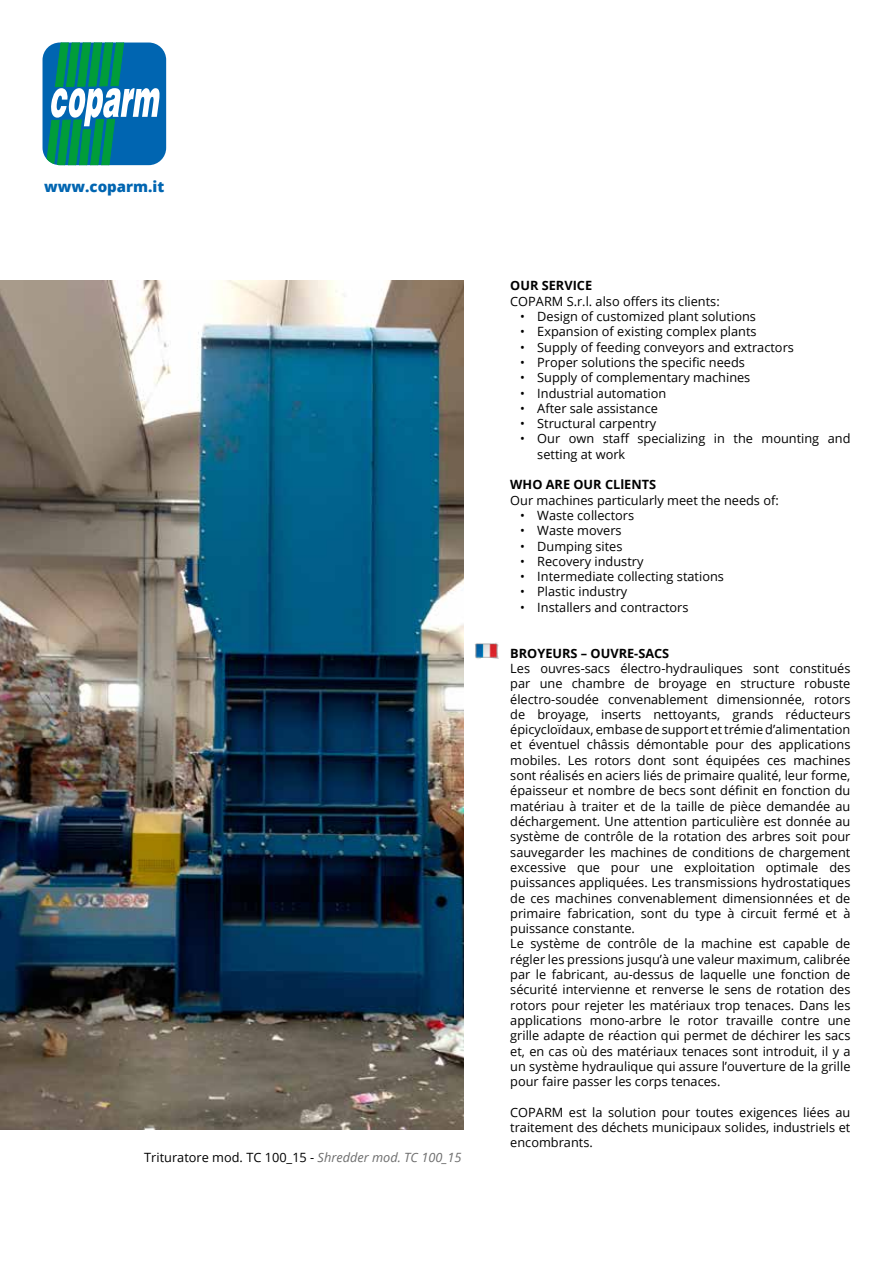
<style>
.page{position:relative;width:893px;height:1263px;background:#fff}
.page>*{position:absolute;margin:0;border:0;box-sizing:border-box;transform-origin:0 0}
.t1{font:800 15px "Open Sans";color:#0065b1}
.t2{font:12.75px/15.3px "Open Sans";color:#000}
.t3{font:700 12.75px "Open Sans";color:#000}
.s1{font-style:italic;color:#6e6e6e}
</style>
<div class="page">
<div style="left:43px;top:43px;width:123px;height:122px;background:#0065b1;border-radius:17px"></div>
<svg style="left:46px;top:43px;width:114px;height:122px"></svg>
<img style="left:475px;top:643px;width:24px;height:16px">
<img style="left:0;top:281px;width:464px;height:848px">
<p class="t1" style="left:44px;top:175px;width:122px">www.coparm.it</p>
<p class="t2" style="left:144px;top:1149px;width:319px">Trituratore mod. TC 100_15 - <span class="s1">Shredder mod. TC 100_15</span></p>
<p class="t3" style="left:510px;top:277px;width:11px">OUR</p>
<p class="t3" style="left:542px;top:277px;width:52px">SERVICE</p>
<p class="t2" style="left:510px;top:293px;width:211px">COPARM S.r.l. also offers its clients:</p>
<p class="t2" style="left:520px;top:308px;width:237px">• Design of customized plant solutions</p>
<p class="t2" style="left:520px;top:324px;width:238px">• Expansion of existing complex plants</p>
<p class="t2" style="left:520px;top:339px;width:275px">• Supply of feeding conveyors and extractors</p>
<p class="t2" style="left:520px;top:354px;width:226px">• Proper solutions the specific needs</p>
<p class="t2" style="left:520px;top:370px;width:232px">• Supply of complementary machines</p>
<p class="t2" style="left:520px;top:385px;width:148px">• Industrial automation</p>
<p class="t2" style="left:520px;top:400px;width:139px">• After sale assistance</p>
<p class="t2" style="left:520px;top:415px;width:138px">• Structural carpentry</p>
<p class="t2" style="left:537px;top:431px;width:315px;text-indent:-17px">• Our own staff specializing in the mounting and setting at work</p>
<p class="t3" style="left:510px;top:476px;width:74px">WHO ARE OUR</p>
<p class="t3" style="left:605px;top:476px;width:53px">CLlENTS</p>
<p class="t2" style="left:510px;top:492px;width:270px">Our machines particularly meet the needs of:</p>
<p class="t2" style="left:520px;top:507px;width:115px">• Waste collectors</p>
<p class="t2" style="left:520px;top:523px;width:103px">• Waste movers</p>
<p class="t2" style="left:520px;top:538px;width:104px">• Dumping sites</p>
<p class="t2" style="left:520px;top:553px;width:125px">• Recovery industry</p>
<p class="t2" style="left:520px;top:568px;width:205px">• Intermediate collecting stations</p>
<p class="t2" style="left:520px;top:584px;width:109px">• Plastic industry</p>
<p class="t2" style="left:520px;top:599px;width:170px">• Installers and contractors</p>
<p class="t3" style="left:510px;top:644px;width:161px">BROYEURS – OUVRE-SACS</p>
<p class="t2" style="left:510px;top:660px;width:342px">Les ouvres-sacs électro-hydrauliques sont constitués par une chambre de broyage en structure robuste électro-soudée convenablement dimensionnée, rotors de broyage, inserts nettoyants, grands réducteurs épicycloïdaux, embase de support et trémie d’alimentation et éventuel châssis démontable pour des applications mobiles. Les rotors dont sont équipées ces machines sont réalisés en aciers liés de primaire qualité, leur forme, épaisseur et nombre de becs sont définit en fonction du matériau à traiter et de la taille de pièce demandée au déchargement. Une attention particulière est donnée au système de contrôle de la rotation des arbres soit pour sauvegarder les machines de conditions de chargement excessive que pour une exploitation optimale des puissances appliquées. Les transmissions hydrostatiques de ces machines convenablement dimensionnées et de primaire fabrication, sont du type à circuit fermé et à puissance constante.<br>Le système de contrôle de la machine est capable de régler les pressions jusqu’à une valeur maximum, calibrée par le fabricant, au-dessus de laquelle une fonction de sécurité intervienne et renverse le sens de rotation des rotors pour rejeter les matériaux trop tenaces. Dans les applications mono-arbre le rotor travaille contre une grille adapte de réaction qui permet de déchirer les sacs et, en cas où des matériaux tenaces sont introduit, il y a un système hydraulique qui assure l’ouverture de la grille pour faire passer les corps tenaces.</p>
<p class="t2" style="left:510px;top:1104px;width:342px;text-align:justify">COPARM est la solution pour toutes exigences liées au traitement des déchets municipaux solides, industriels et encombrants.</p>
</div>
